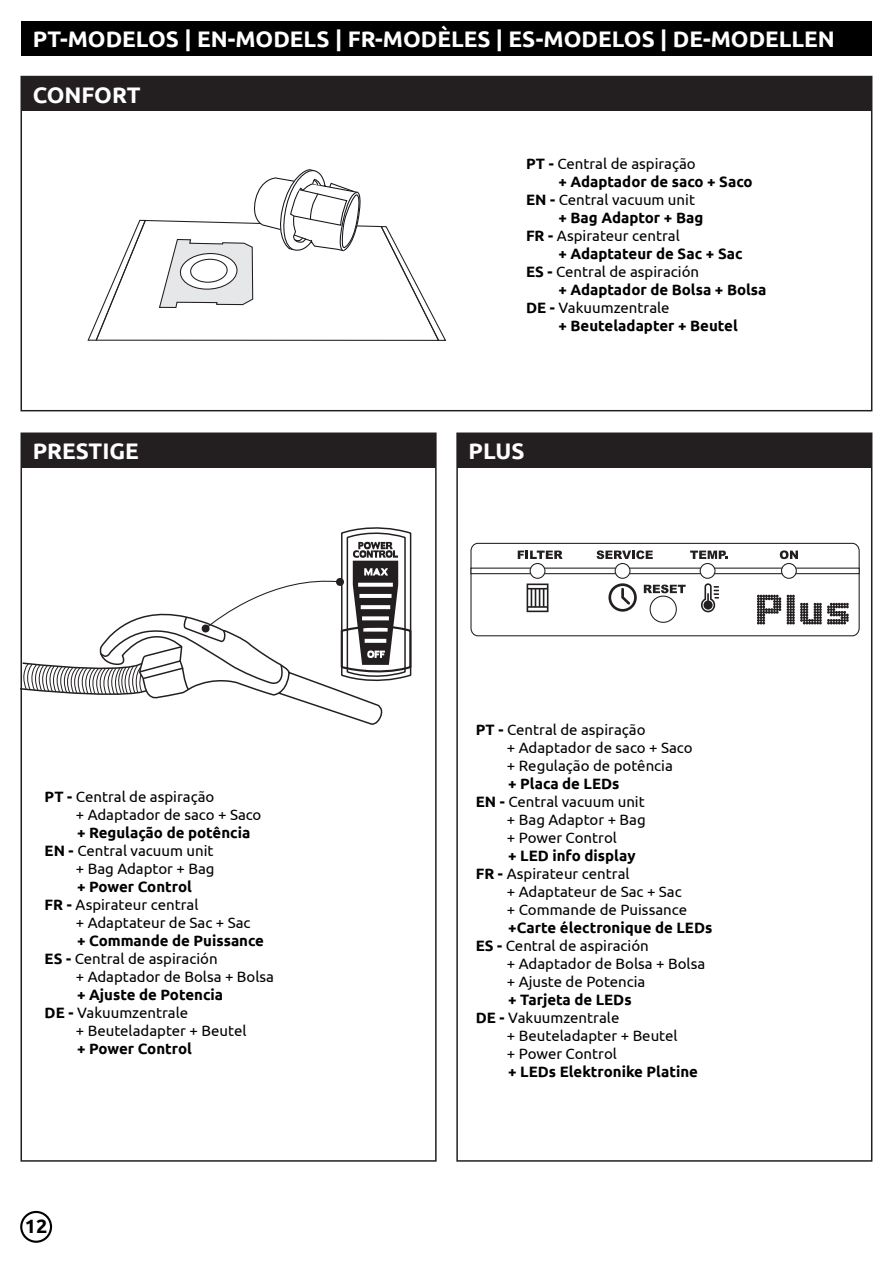
<style>
.page{position:relative;width:893px;height:1263px;background:#fff}
.page>*{position:absolute;margin:0;border:0;box-sizing:border-box;transform-origin:0 0}
.t1{font:700 22.5px "Ubuntu";color:#fff}
.t2{font:700 19.35px "Ubuntu";color:#000001}
.t3{font:15px/18px "Ubuntu";color:#000001}
.t4{font:700 15px/18px "Ubuntu";color:#000001}
.s1{font-weight:700}
.s2{font-weight:400}
</style>
<div class="page">
<div style="left:20px;top:1211px;width:32px;height:32px;border:2px solid #000001;border-radius:50%"></div>
<div style="left:21px;top:21px;width:851px;height:34px;background:#000001"></div>
<div style="left:21px;top:77px;width:851px;height:34px;background:#231f20"></div>
<div style="left:21px;top:433px;width:415px;height:34px;background:#231f20"></div>
<div style="left:457px;top:433px;width:415px;height:34px;background:#231f20"></div>
<div style="left:470px;top:543px;width:390px;height:93px;border:1px solid #231f20;border-radius:7px"></div>
<svg style="left:757px;top:595px;width:24px;height:29px"></svg>
<svg style="left:787px;top:595px;width:62px;height:29px"></svg>
<svg style="left:527px;top:583px;width:21px;height:29px"></svg>
<svg style="left:780px;top:550px;width:18px;height:9px"></svg>
<svg style="left:518px;top:551px;width:45px;height:8px"></svg>
<svg style="left:644px;top:585px;width:42px;height:8px"></svg>
<svg style="left:690px;top:551px;width:37px;height:8px"></svg>
<svg style="left:597px;top:550px;width:56px;height:9px"></svg>
<svg style="left:701px;top:583px;width:18px;height:29px"></svg>
<svg style="left:608px;top:583px;width:29px;height:29px"></svg>
<svg style="left:470px;top:568px;width:390px;height:6px"></svg>
<div style="left:650px;top:596px;width:27px;height:27px;border:1px solid #231f20;border-radius:50%"></div>
<div style="left:615px;top:563px;width:15px;height:15px;background:#fff;border-radius:50%"></div>
<div style="left:615px;top:563px;width:15px;height:16px;border:1px solid #231f20;border-radius:50%"></div>
<div style="left:700px;top:563px;width:15px;height:15px;background:#fff;border-radius:50%"></div>
<div style="left:700px;top:563px;width:15px;height:16px;border:1px solid #231f20;border-radius:50%"></div>
<div style="left:781px;top:563px;width:15px;height:15px;background:#fff;border-radius:50%"></div>
<div style="left:781px;top:563px;width:16px;height:16px;border:1px solid #231f20;border-radius:50%"></div>
<div style="left:530px;top:563px;width:15px;height:15px;background:#fff;border-radius:50%"></div>
<div style="left:530px;top:563px;width:15px;height:16px;border:1px solid #231f20;border-radius:50%"></div>
<svg style="left:20px;top:522px;width:392px;height:205px"></svg>
<div style="left:336px;top:578px;width:8px;height:8px;background:#231f20;border-radius:50%"></div>
<svg style="left:87px;top:169px;width:360px;height:172px"></svg>
<div style="left:21px;top:76px;width:851px;height:335px;border:2px solid #231f20"></div>
<div style="left:21px;top:432px;width:416px;height:730px;border:2px solid #231f20"></div>
<div style="left:456px;top:432px;width:416px;height:730px;border:2px solid #231f20"></div>
<h1 class="t1" style="left:33px;top:26px;width:804px">PT-MODELOS | EN-MODELS | FR-MODÈLES | ES-MODELOS | DE-MODELLEN</h1>
<h1 class="t1" style="left:33px;top:81px;width:109px">CONFORT</h1>
<p class="t3" style="left:526px;top:155px;width:171px"><span class="s1">PT -</span> Central de aspiração</p>
<p class="t4" style="left:558px;top:173px;width:196px">+ Adaptador de saco + Saco</p>
<p class="t3" style="left:526px;top:191px;width:170px"><span class="s1">EN -</span> Central vacuum unit</p>
<p class="t4" style="left:558px;top:209px;width:146px">+ Bag Adaptor + Bag</p>
<p class="t3" style="left:526px;top:227px;width:155px"><span class="s1">FR -</span> Aspirateur central</p>
<p class="t4" style="left:558px;top:245px;width:186px">+ Adaptateur de Sac + Sac</p>
<p class="t3" style="left:526px;top:263px;width:175px"><span class="s1">ES -</span> Central de aspiración</p>
<p class="t4" style="left:558px;top:281px;width:210px">+ Adaptador de Bolsa + Bolsa</p>
<p class="t3" style="left:526px;top:299px;width:145px"><span class="s1">DE -</span> Vakuumzentrale</p>
<p class="t4" style="left:558px;top:317px;width:181px">+ Beuteladapter + Beutel</p>
<h1 class="t1" style="left:33px;top:438px;width:108px">PRESTIGE</h1>
<h1 class="t1" style="left:469px;top:438px;width:57px">PLUS</h1>
<p class="t3" style="left:76px;top:787px;width:187px;text-indent:-31px"><span class="s1">PT -</span> Central de aspiração<br>+ Adaptador de saco + Saco</p>
<p class="t4" style="left:77px;top:824px;width:175px">+ Regulação de potência</p>
<p class="t3" style="left:45px;top:841px;width:170px"><span class="s1">EN -</span> Central vacuum unit</p>
<p class="t3" style="left:76px;top:859px;width:140px">+ Bag Adaptor + Bag</p>
<p class="t4" style="left:77px;top:878px;width:116px">+ Power Control</p>
<p class="t3" style="left:45px;top:895px;width:155px"><span class="s1">FR -</span> Aspirateur central</p>
<p class="t3" style="left:76px;top:913px;width:176px">+ Adaptateur de Sac + Sac</p>
<p class="t4" style="left:45px;top:932px;width:221px;text-indent:32px">+ Commande de Puissance<br>ES - <span class="s2">Central de aspiración</span></p>
<p class="t3" style="left:76px;top:967px;width:200px">+ Adaptador de Bolsa + Bolsa</p>
<p class="t4" style="left:45px;top:986px;width:180px;text-indent:32px">+ Ajuste de Potencia<br>DE - <span class="s2">Vakuumzentrale</span></p>
<p class="t3" style="left:76px;top:1021px;width:172px">+ Beuteladapter + Beutel</p>
<p class="t4" style="left:77px;top:1040px;width:116px">+ Power Control</p>
<p class="t2" style="left:25px;top:1214px;width:24px">12</p>
<p class="t3" style="left:507px;top:720px;width:187px;text-indent:-31px"><span class="s1">PT -</span> Central de aspiração<br>+ Adaptador de saco + Saco + Regulação de potência</p>
<p class="t4" style="left:508px;top:774px;width:113px">+ Placa de LEDs</p>
<p class="t3" style="left:476px;top:792px;width:170px"><span class="s1">EN -</span> Central vacuum unit</p>
<p class="t3" style="left:507px;top:810px;width:140px">+ Bag Adaptor + Bag</p>
<p class="t3" style="left:507px;top:828px;width:111px">+ Power Control</p>
<p class="t4" style="left:508px;top:846px;width:129px">+ LED info display</p>
<p class="t3" style="left:476px;top:864px;width:155px"><span class="s1">FR -</span> Aspirateur central</p>
<p class="t3" style="left:507px;top:882px;width:176px">+ Adaptateur de Sac + Sac</p>
<p class="t3" style="left:507px;top:900px;width:182px">+ Commande de Puissance</p>
<p class="t4" style="left:476px;top:918px;width:238px;text-indent:32px">+Carte électronique de LEDs<br>ES - <span class="s2">Central de aspiración</span></p>
<p class="t3" style="left:507px;top:954px;width:200px">+ Adaptador de Bolsa + Bolsa + Ajuste de Potencia</p>
<p class="t4" style="left:508px;top:990px;width:125px">+ Tarjeta de LEDs</p>
<p class="t3" style="left:476px;top:1008px;width:145px"><span class="s1">DE -</span> Vakuumzentrale</p>
<p class="t3" style="left:507px;top:1026px;width:172px">+ Beuteladapter + Beutel</p>
<p class="t3" style="left:507px;top:1044px;width:111px">+ Power Control</p>
<p class="t4" style="left:508px;top:1062px;width:191px">+ LEDs Elektronike Platine</p>
</div>
